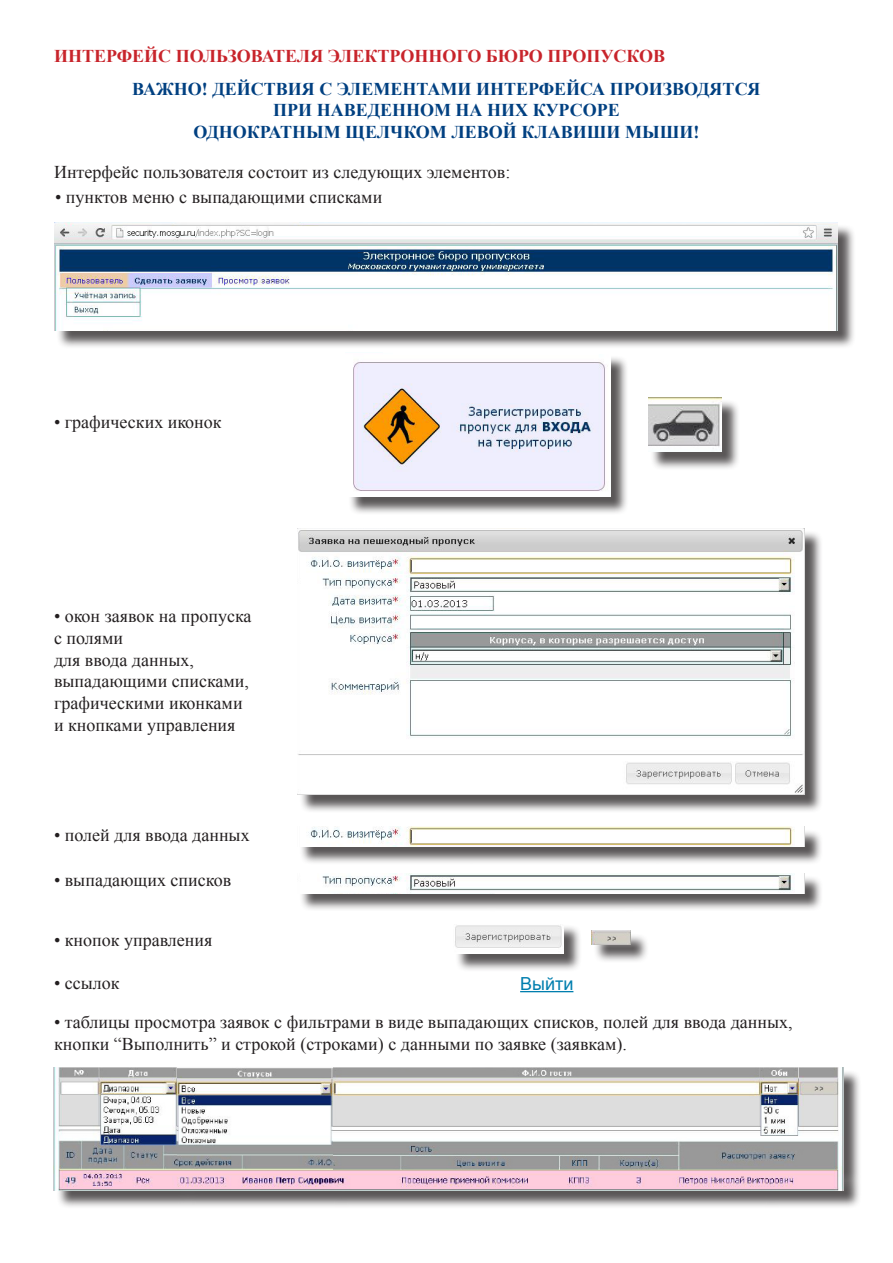
<style>
.page{position:relative;width:893px;height:1263px;background:#fff}
.page>*{position:absolute;margin:0;border:0;box-sizing:border-box;transform-origin:0 0}
.t1{font:18px/21.6px "Times New Roman";color:#231f20}
.t2{font:700 18px "Times New Roman";color:#014081}
.t3{font:700 18px "Times New Roman";color:#c8242b}
.t4{font:18px "Arial";color:#007eae}
</style>
<div class="page">
<div style="left:348px;top:355px;width:287px;height:166px;background:#231f20;opacity:.75"></div>
<img style="left:348px;top:355px;width:262px;height:142px">
<div style="left:56px;top:224px;width:808px;height:131px;background:#231f20;opacity:.75"></div>
<img style="left:54px;top:222px;width:783px;height:108px">
<div style="left:56px;top:1069px;width:812px;height:146px;background:#231f20;opacity:.75"></div>
<img style="left:54px;top:1067px;width:276px;height:123px">
<img style="left:330px;top:1067px;width:430px;height:123px">
<img style="left:760px;top:1067px;width:83px;height:123px">
<div style="left:650px;top:399px;width:97px;height:78px;background:#231f20;opacity:.75"></div>
<img style="left:648px;top:397px;width:74px;height:55px">
<div style="left:299px;top:530px;width:530px;height:290px;background:#231f20;opacity:.75"></div>
<img style="left:297px;top:528px;width:507px;height:266px">
<div style="left:594px;top:933px;width:61px;height:37px;background:#231f20;opacity:.75"></div>
<img style="left:591px;top:931px;width:39px;height:13px">
<div style="left:455px;top:924px;width:133px;height:54px;background:#231f20;opacity:.75"></div>
<img style="left:455px;top:924px;width:108px;height:29px">
<div style="left:299px;top:829px;width:530px;height:42px;background:#231f20;opacity:.75"></div>
<img style="left:299px;top:827px;width:505px;height:19px">
<div style="left:299px;top:875px;width:530px;height:43px;background:#231f20;opacity:.75"></div>
<img style="left:299px;top:873px;width:505px;height:20px">
<hr style="left:520px;top:991px;width:53px;height:1px;background:#007eae">
<p class="t3" style="left:54px;top:44px;width:613px">ИНТЕРФЕЙС ПОЛЬЗОВАТЕЛЯ ЭЛЕКТРОННОГО БЮРО ПРОПУСКОВ</p>
<p class="t2" style="left:132px;top:76px;width:630px">ВАЖНО! ДЕЙСТВИЯ С ЭЛЕМЕНТАМИ ИНТЕРФЕЙСА ПРОИЗВОДЯТСЯ</p>
<p class="t2" style="left:273px;top:98px;width:348px">ПРИ НАВЕДЕННОМ НА НИХ КУРСОРЕ</p>
<p class="t2" style="left:193px;top:119px;width:508px">ОДНОКРАТНЫМ ЩЕЛЧКОМ ЛЕВОЙ КЛАВИШИ МЫШИ!</p>
<p class="t1" style="left:54px;top:160px;width:458px">Интерфейс пользователя состоит из следующих элементов:</p>
<p class="t1" style="left:55px;top:186px;width:329px">• пунктов меню с выпадающими списками</p>
<p class="t1" style="left:54px;top:411px;width:169px">• графических иконок</p>
<p class="t1" style="left:54px;top:605px;width:199px">• окон заявок на пропуска с полями</p>
<p class="t1" style="left:54px;top:649px;width:197px">для ввода данных, выпадающими списками, графическими иконками</p>
<p class="t1" style="left:54px;top:713px;width:183px">и кнопками управления</p>
<p class="t1" style="left:54px;top:823px;width:197px">• полей для ввода данных</p>
<p class="t1" style="left:54px;top:868px;width:179px">• выпадающих списков</p>
<p class="t1" style="left:54px;top:928px;width:160px">• кнопок управления</p>
<p class="t1" style="left:54px;top:972px;width:67px">• ссылок</p>
<p class="t4" style="left:520px;top:971px;width:55px">Выйти</p>
<p class="t1" style="left:54px;top:1011px;width:740px">• таблицы просмотра заявок с фильтрами в виде выпадающих списков, полей для ввода данных, кнопки “Выполнить” и строкой (строками) с данными по заявке (заявкам).</p>
</div>
